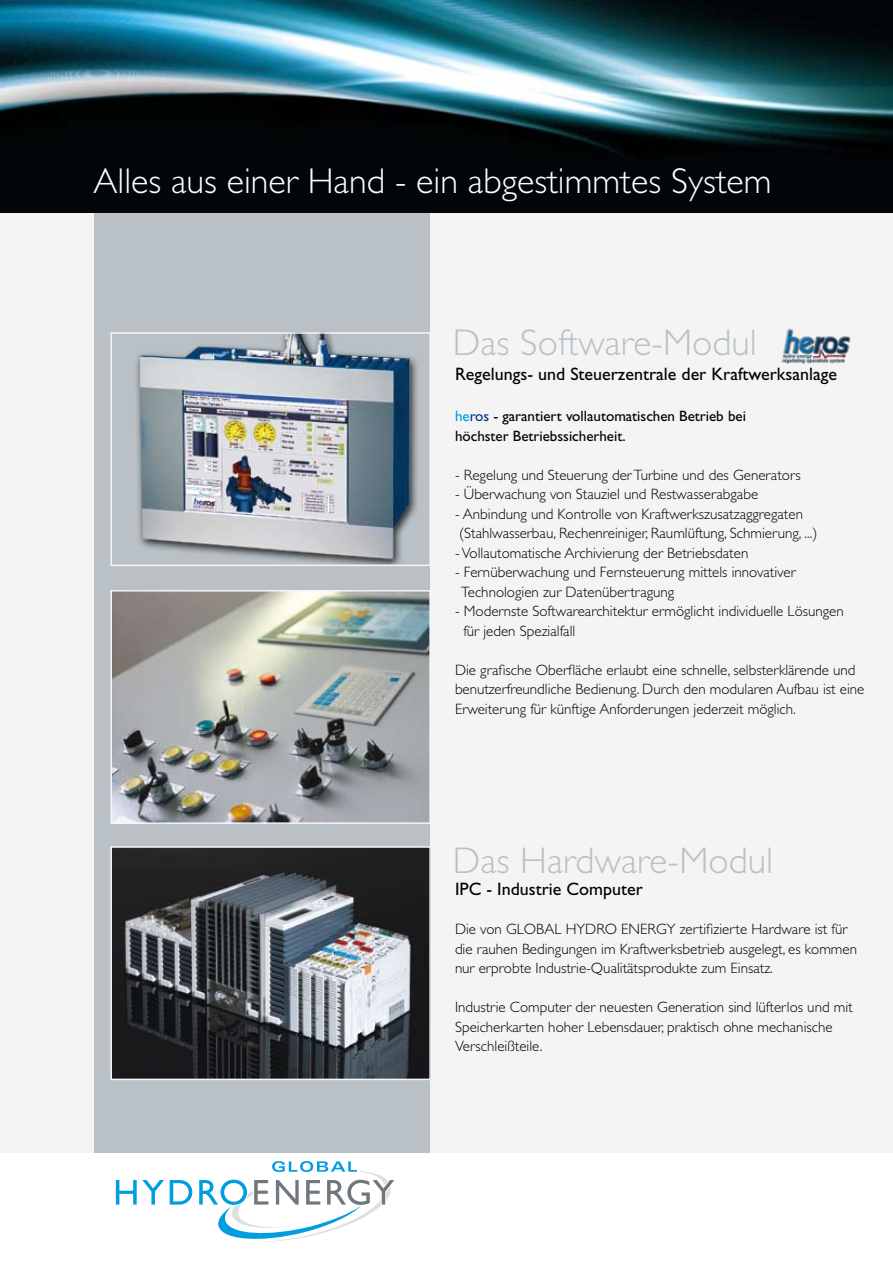
<style>
.page{position:relative;width:893px;height:1263px;background:#fff}
.page>*{position:absolute;margin:0;border:0;box-sizing:border-box;transform-origin:0 0}
.t1{font:300 37.2px "Gill Sans";letter-spacing:.005em;color:#b9c1c6}
.t2{font:300 36px "Gill Sans";color:#fff}
.t3{font:18px "Gill Sans";color:#000}
.t4{font:300 15px/19.5px "Gill Sans";color:#000}
.t5{font:15px/19.5px "Gill Sans";color:#000}
.s1{color:#009ee0}
.s2{color:#003882}
</style>
<div class="page">
<svg style="left:116px;top:1180px;width:48px;height:24px"></svg>
<svg style="left:170px;top:1180px;width:22px;height:24px"></svg>
<svg style="left:199px;top:1161px;width:195px;height:81px"></svg>
<div style="left:0;top:0;width:893px;height:1152px;background:#f4f4f5"></div>
<svg style="left:94px;top:213px;width:335px;height:939px;background:#90979c"></svg>
<img style="left:113px;top:593px;width:315px;height:228px">
<div style="left:110px;top:590px;width:321px;height:234px;border:2px solid #f6f6f7"></div>
<div style="left:111px;top:332px;width:320px;height:234px;border:2px solid #f6f6f7"></div>
<div style="left:110px;top:846px;width:321px;height:234px;border:2px solid #f6f6f7"></div>
<img style="left:0;top:0;width:893px;height:213px">
<h2 class="t2" style="left:94px;top:161px;width:680px">Alles aus einer Hand - ein abgestimmtes System</h2>
<h1 class="t1" style="left:453px;top:322px;width:306px">Das Software-Modul</h1>
<p class="t3" style="left:455px;top:364px;width:384px">Regelungs- und Steuerzentrale der Kraftwerksanlage</p>
<p class="t5" style="left:455px;top:406px;width:292px"><span class="s1">he</span><span class="s2">ros</span> - garantiert vollautomatischen Betrieb bei höchster Betriebssicherheit.</p>
<p class="t4" style="left:455px;top:465px;width:347px">- Regelung und Steuerung der Turbine und des Generators</p>
<p class="t4" style="left:455px;top:485px;width:305px">- Überwachung von Stauziel und Restwasserabgabe</p>
<p class="t4" style="left:455px;top:504px;width:364px">- Anbindung und Kontrolle von Kraftwerkszusatzaggregaten (Stahlwasserbau, Rechenreiniger, Raumlüftung, Schmierung, ...)</p>
<p class="t4" style="left:455px;top:543px;width:295px">- Vollautomatische Archivierung der Betriebsdaten</p>
<p class="t4" style="left:461px;top:563px;width:336px;text-indent:-6px">- Fernüberwachung und Fernsteuerung mittels innovativer<br>Technologien zur Datenübertragung</p>
<p class="t4" style="left:463px;top:602px;width:382px;text-indent:-8px">- Modernste Softwarearchitektur ermöglicht individuelle Lösungen für jeden Spezialfall</p>
<p class="t4" style="left:455px;top:660px;width:411px">Die grafische Oberfläche erlaubt eine schnelle, selbsterklärende und benutzerfreundliche Bedienung. Durch den modularen Aufbau ist eine<br>Erweiterung für künftige Anforderungen jederzeit möglich.</p>
<h1 class="t1" style="left:453px;top:840px;width:322px">Das Hardware-Modul</h1>
<p class="t3" style="left:455px;top:879px;width:189px">IPC - Industrie Computer</p>
<p class="t4" style="left:455px;top:919px;width:404px">Die von GLOBAL HYDRO ENERGY zertifizierte Hardware ist für die rauhen Bedingungen im Kraftwerksbetrieb ausgelegt, es kommen nur erprobte Industrie-Qualitätsprodukte zum Einsatz.</p>
<p class="t4" style="left:455px;top:997px;width:399px">Industrie Computer der neuesten Generation sind lüfterlos und mit<br>Speicherkarten hoher Lebensdauer, praktisch ohne mechanische<br>Verschleißteile.</p>
</div>
